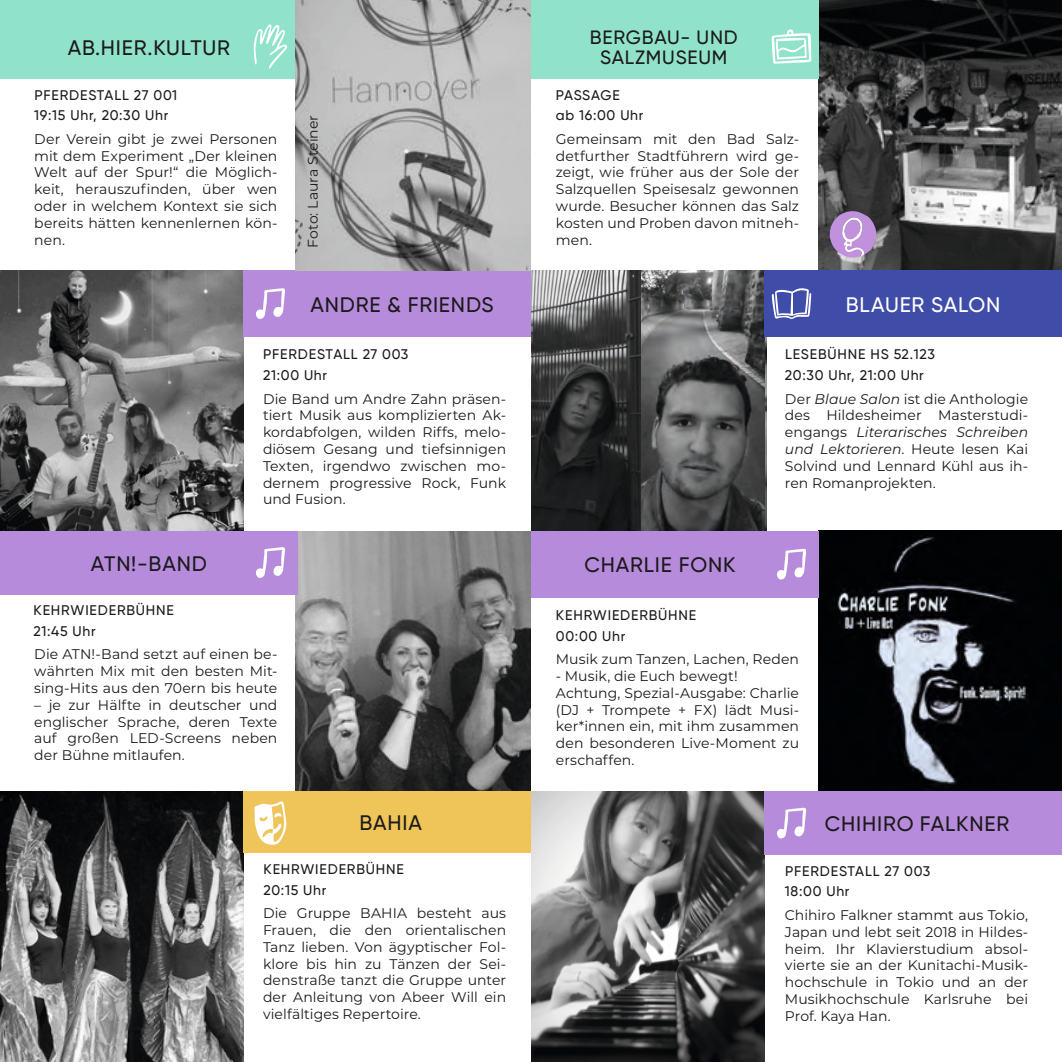
<style>
.page{position:relative;width:1062px;height:1062px;background:#fff}
.page>*{position:absolute;margin:0;border:0;box-sizing:border-box;transform-origin:0 0}
.Überschriften{font:500 21px "Gilroy";letter-spacing:.04em;color:#1c1a1b}
.Überschriften-2{font:500 21px "Gilroy";letter-spacing:.04em;color:#fff}
.Überschriften-3{font:500 19.25px "Gilroy";letter-spacing:.04em;color:#1c1a1b}
.Fließtext{font:14px/16.8px "Montserrat";letter-spacing:.005em;color:#1c1a1b;text-align:justify}
.t1{font:500 14px "Gilroy";letter-spacing:.055em;color:#1c1a1b}
.s1{font-style:italic}
</style>
<div class="page">
<img style="left:295px;top:531px;width:236px;height:260px">
<img style="left:0;top:270px;width:243px;height:261px">
<img style="left:0;top:791px;width:243px;height:271px">
<div style="left:0;top:0;width:298px;height:79px;background:#90e3ca"></div>
<div style="left:243px;top:791px;width:288px;height:62px;background:#efc459"></div>
<div style="left:243px;top:270px;width:288px;height:67px;background:#b68bdb"></div>
<div style="left:0;top:531px;width:298px;height:63px;background:#b68bdb"></div>
<img style="left:295px;top:0;width:236px;height:270px">
<svg style="left:253px;top:24px;width:34px;height:45px"></svg>
<svg style="left:256px;top:288px;width:29px;height:31px"></svg>
<svg style="left:256px;top:547px;width:29px;height:31px"></svg>
<svg style="left:254px;top:801px;width:33px;height:44px"></svg>
<img style="left:819px;top:0;width:243px;height:270px">
<img style="left:531px;top:270px;width:235px;height:261px">
<img style="left:641px;top:270px;width:123px;height:261px">
<img style="left:819px;top:531px;width:243px;height:260px">
<img style="left:531px;top:791px;width:233px;height:271px">
<div style="left:531px;top:0;width:288px;height:79px;background:#90e3ca"></div>
<div style="left:764px;top:270px;width:298px;height:67px;background:#404da8"></div>
<div style="left:531px;top:531px;width:288px;height:66px;background:#b68bdb"></div>
<div style="left:764px;top:791px;width:298px;height:63px;background:#b68bdb"></div>
<svg style="left:777px;top:548px;width:29px;height:31px"></svg>
<svg style="left:777px;top:807px;width:29px;height:31px"></svg>
<svg style="left:771px;top:29px;width:40px;height:35px"></svg>
<svg style="left:771px;top:288px;width:40px;height:31px"></svg>
<svg style="left:829px;top:210px;width:47px;height:48px;background:#aa8bbc"></svg>
<p class="Überschriften" style="left:68px;top:34px;width:164px">AB.HIER.KULTUR</p>
<p class="t1" style="left:34px;top:86px;width:144px">PFERDESTALL 27 001</p>
<p class="t1" style="left:34px;top:107px;width:136px">19:15 Uhr, 20:30 Uhr</p>
<p class="Fließtext" style="left:34px;top:130px;width:245px">Der Verein gibt je zwei Personen mit dem Experiment „Der kleinen Welt auf der Spur!“ die Möglich&shy;keit, herauszufinden, über wen oder in welchem Kontext sie sich bereits hätten kennenlernen kön&shy;nen.</p>
<p class="Fließtext" style="left:304px;top:248px;width:134px;rotate:-90deg">Foto: Laura Steiner</p>
<p class="Überschriften" style="left:310px;top:291px;width:185px">ANDRE &amp; FRIENDS</p>
<p class="Überschriften" style="left:91px;top:550px;width:117px">ATN!-BAND</p>
<p class="t1" style="left:34px;top:601px;width:142px">KEHRWIEDERBÜHNE</p>
<p class="t1" style="left:33px;top:622px;width:64px">21:45 Uhr</p>
<p class="t1" style="left:263px;top:346px;width:147px">PFERDESTALL 27 003</p>
<p class="t1" style="left:263px;top:366px;width:66px">21:00 Uhr</p>
<p class="Fließtext" style="left:263px;top:390px;width:245px">Die Band um Andre Zahn präsen&shy;tiert Musik aus komplizierten Ak&shy;kordabfolgen, wilden Riffs, melo&shy;diösem Gesang und tiefsinnigen Texten, irgendwo zwischen mo&shy;dernem progressive Rock, Funk und Fusion.</p>
<p class="Fließtext" style="left:34px;top:645px;width:245px">Die ATN!-Band setzt auf einen be&shy;währten Mix mit den besten Mit&shy;sing-Hits aus den 70ern bis heute</p>
<p class="Fließtext" style="left:34px;top:696px;width:245px">– je zur Hälfte in deutscher und englischer Sprache, deren Texte auf großen LED-Screens neben der Bühne mitlaufen.</p>
<p class="Überschriften" style="left:359px;top:810px;width:64px">BAHIA</p>
<p class="t1" style="left:263px;top:860px;width:142px">KEHRWIEDERBÜHNE</p>
<p class="t1" style="left:263px;top:881px;width:64px">20:15 Uhr</p>
<p class="Fließtext" style="left:263px;top:904px;width:245px">Die Gruppe BAHIA besteht aus Frauen, die den orientalischen Tanz lieben. Von ägyptischer Fol&shy;klore bis hin zu Tänzen der Sei&shy;denstraße tanzt die Gruppe unter der Anleitung von Abeer Will ein vielfältiges Repertoire.</p>
<p class="Überschriften-3" style="left:590px;top:26px;width:149px">BERGBAU- UND</p>
<p class="Überschriften-3" style="left:600px;top:45px;width:129px">SALZMUSEUM</p>
<p class="t1" style="left:556px;top:86px;width:65px">PASSAGE</p>
<p class="t1" style="left:556px;top:107px;width:89px">ab 16:00 Uhr</p>
<p class="Fließtext" style="left:556px;top:130px;width:245px">Gemeinsam mit den Bad Salz&shy;detfurther Stadtführern wird ge&shy;zeigt, wie früher aus der Sole der Salzquellen Speisesalz gewonnen wurde. Besucher können das Salz kosten und Proben davon mitneh&shy;men.</p>
<p class="Überschriften-2" style="left:845px;top:291px;width:156px">BLAUER SALON</p>
<p class="t1" style="left:785px;top:346px;width:151px">LESEBÜHNE HS 52.123</p>
<p class="t1" style="left:785px;top:366px;width:140px">20:30 Uhr, 21:00 Uhr</p>
<p class="Überschriften" style="left:584px;top:552px;width:153px">CHARLIE FONK</p>
<p class="t1" style="left:556px;top:606px;width:142px">KEHRWIEDERBÜHNE</p>
<p class="t1" style="left:556px;top:627px;width:71px">00:00 Uhr</p>
<p class="Fließtext" style="left:785px;top:390px;width:245px">Der <span class="s1">Blaue Salon</span> ist die Anthologie des Hildesheimer Masterstudi&shy;engangs <span class="s1">Literarisches Schreiben und Lektorieren</span>. Heute lesen Kai Solvind und Lennard Kühl aus ih&shy;ren Romanprojekten.</p>
<p class="Fließtext" style="left:556px;top:650px;width:245px">Musik zum Tanzen, Lachen, Reden</p>
<p class="Fließtext" style="left:556px;top:667px;width:183px">- Musik, die Euch bewegt!</p>
<p class="Fließtext" style="left:556px;top:684px;width:245px">Achtung, Spezial-Ausgabe: Charlie (DJ + Trompete + FX) lädt Musi&shy;ker*innen ein, mit ihm zusammen den besonderen Live-Moment zu erschaffen.</p>
<p class="Überschriften" style="left:824px;top:811px;width:186px">CHIHIRO FALKNER</p>
<p class="t1" style="left:785px;top:862px;width:147px">PFERDESTALL 27 003</p>
<p class="t1" style="left:785px;top:883px;width:66px">18:00 Uhr</p>
<p class="Fließtext" style="left:785px;top:906px;width:245px">Chihiro Falkner stammt aus Tokio, Japan und lebt seit 2018 in Hildes&shy;heim. Ihr Klavierstudium absol&shy;vierte sie an der Kunitachi-Musik&shy;hochschule in Tokio und an der Musikhochschule Karlsruhe bei Prof. Kaya Han.</p>
</div>
